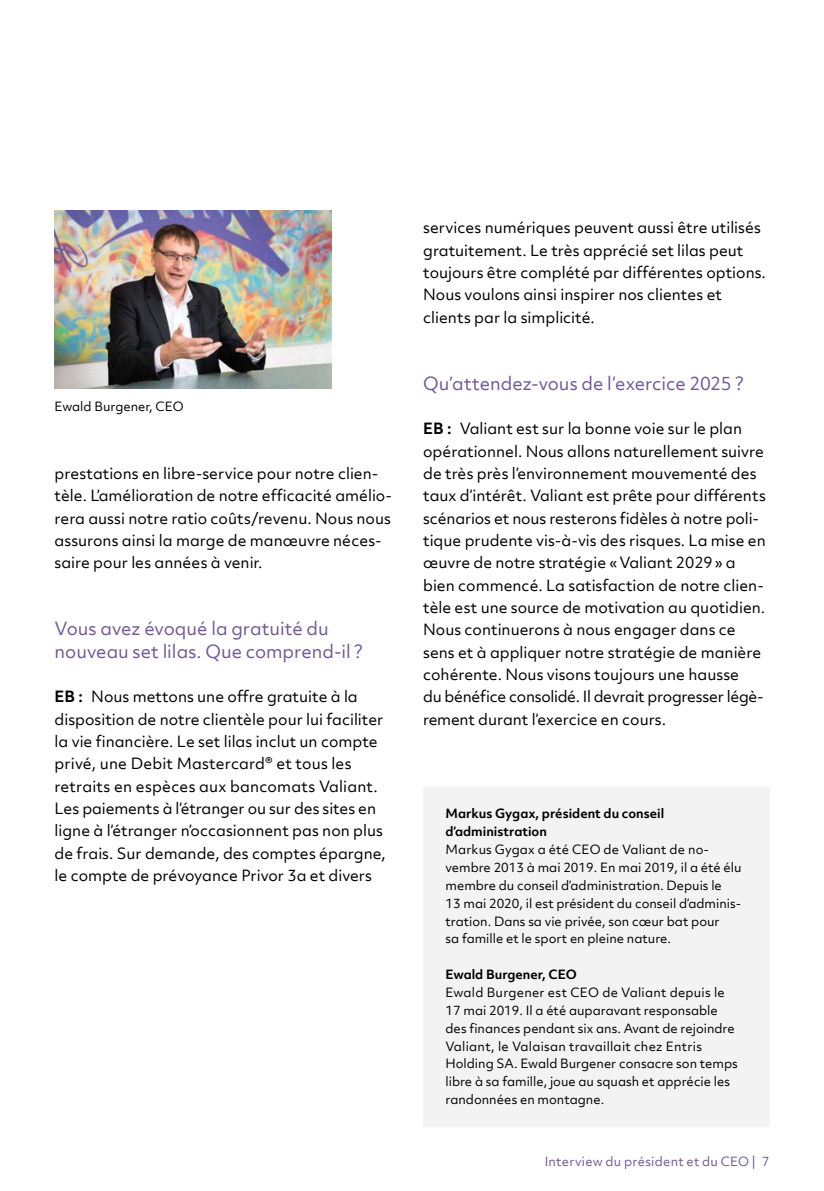
<style>
.page{position:relative;width:824px;height:1191px;background:#fff}
.page>*{position:absolute;margin:0;border:0;box-sizing:border-box;transform-origin:0 0}
.Valiant_KB24_Titel_H3_10pt{font:17.5px/22.4px "Objektiv Mk 2";color:#715995}
.Valiant_KB24_Fliesstext_8_5pt_Flattersat{font:14.88px/22.4px "Objektiv Mk 2";color:#000}
.Valiant_KB24_Fliesstext_7pt_Flattersatz{font:12.25px/17.8px "Objektiv Mk 2";color:#000}
.Valiant_KB24_Fliesstext_7pt_Flattersatz-2{font:700 12.25px/17.8px "Objektiv Mk 2";color:#000}
.Valiant_KB24_Pagina{font:12.25px "Objektiv Mk 2";letter-spacing:.02em;color:#715995}
.s1{font-weight:700}
</style>
<div class="page">
<div style="left:423px;top:786px;width:346px;height:340px;background:#f3f3f3"></div>
<img style="left:55px;top:210px;width:276px;height:179px">
<p class="Valiant_KB24_Fliesstext_7pt_Flattersatz" style="left:55px;top:398px;width:131px">Ewald Burgener, CEO</p>
<p class="Valiant_KB24_Fliesstext_8_5pt_Flattersat" style="left:55px;top:462px;width:339px">prestations en libre-service pour notre clien&shy;tèle. L’amélioration de notre efficacité amélio&shy;rera aussi notre ratio coûts/revenu. Nous nous assurons ainsi la marge de manœuvre néces&shy;saire pour les années à venir.</p>
<p class="Valiant_KB24_Titel_H3_10pt" style="left:55px;top:617px;width:309px">Vous avez évoqué la gratuité du nouveau set lilas. Que comprend-il ?</p>
<p class="Valiant_KB24_Fliesstext_8_5pt_Flattersat" style="left:55px;top:685px;width:333px"><span class="s1">EB :</span> Nous mettons une offre gratuite à la disposition de notre clientèle pour lui faciliter la vie financière. Le set lilas inclut un compte privé, une Debit Mastercard® et tous les retraits en espèces aux bancomats Valiant.<br>Les paiements à l’étranger ou sur des sites en ligne à l’étranger n’occasionnent pas non plus de frais. Sur demande, des comptes épargne, le compte de prévoyance Privor 3a et divers</p>
<p class="Valiant_KB24_Fliesstext_8_5pt_Flattersat" style="left:423px;top:216px;width:344px">services numériques peuvent aussi être utilisés gratuitement. Le très apprécié set lilas peut toujours être complété par différentes options.<br>Nous voulons ainsi inspirer nos clientes et clients par la simplicité.</p>
<p class="Valiant_KB24_Titel_H3_10pt" style="left:423px;top:372px;width:322px">Qu’attendez-vous de l’exercice 2025 ?</p>
<p class="Valiant_KB24_Fliesstext_8_5pt_Flattersat" style="left:423px;top:417px;width:344px"><span class="s1">EB :</span> Valiant est sur la bonne voie sur le plan opérationnel. Nous allons naturellement suivre de très près l’environnement mouvementé des taux d’intérêt. Valiant est prête pour différents scénarios et nous resterons fidèles à notre poli&shy;tique prudente vis-à-vis des risques. La mise en œuvre de notre stratégie «Valiant 2029» a bien commencé. La satisfaction de notre clien&shy;tèle est une source de motivation au quotidien.<br>Nous continuerons à nous engager dans ce sens et à appliquer notre stratégie de manière cohérente. Nous visons toujours une hausse<br>du bénéfice consolidé. Il devrait progresser légè&shy;rement durant l’exercice en cours.</p>
<p class="Valiant_KB24_Fliesstext_7pt_Flattersatz-2" style="left:445px;top:804px;width:220px">Markus Gygax, président du conseil d’administration</p>
<p class="Valiant_KB24_Fliesstext_7pt_Flattersatz" style="left:445px;top:840px;width:297px">Markus Gygax a été CEO de Valiant de no&shy;vembre 2013 à mai 2019. En mai 2019, il a été élu membre du conseil d’administration. Depuis le<br>13 mai 2020, il est président du conseil d’adminis&shy;tration. Dans sa vie privée, son cœur bat pour<br>sa famille et le sport en pleine nature.</p>
<p class="Valiant_KB24_Fliesstext_7pt_Flattersatz-2" style="left:445px;top:965px;width:133px">Ewald Burgener, CEO</p>
<p class="Valiant_KB24_Fliesstext_7pt_Flattersatz" style="left:445px;top:983px;width:294px">Ewald Burgener est CEO de Valiant depuis le 17 mai 2019. Il a été auparavant responsable des finances pendant six ans. Avant de rejoindre Valiant, le Valaisan travaillait chez Entris Holding SA. Ewald Burgener consacre son temps libre à sa famille, joue au squash et apprécie les randonnées en montagne.</p>
<p class="Valiant_KB24_Pagina" style="left:544px;top:1153px;width:226px">Interview du président et du CEO | 7</p>
</div>
